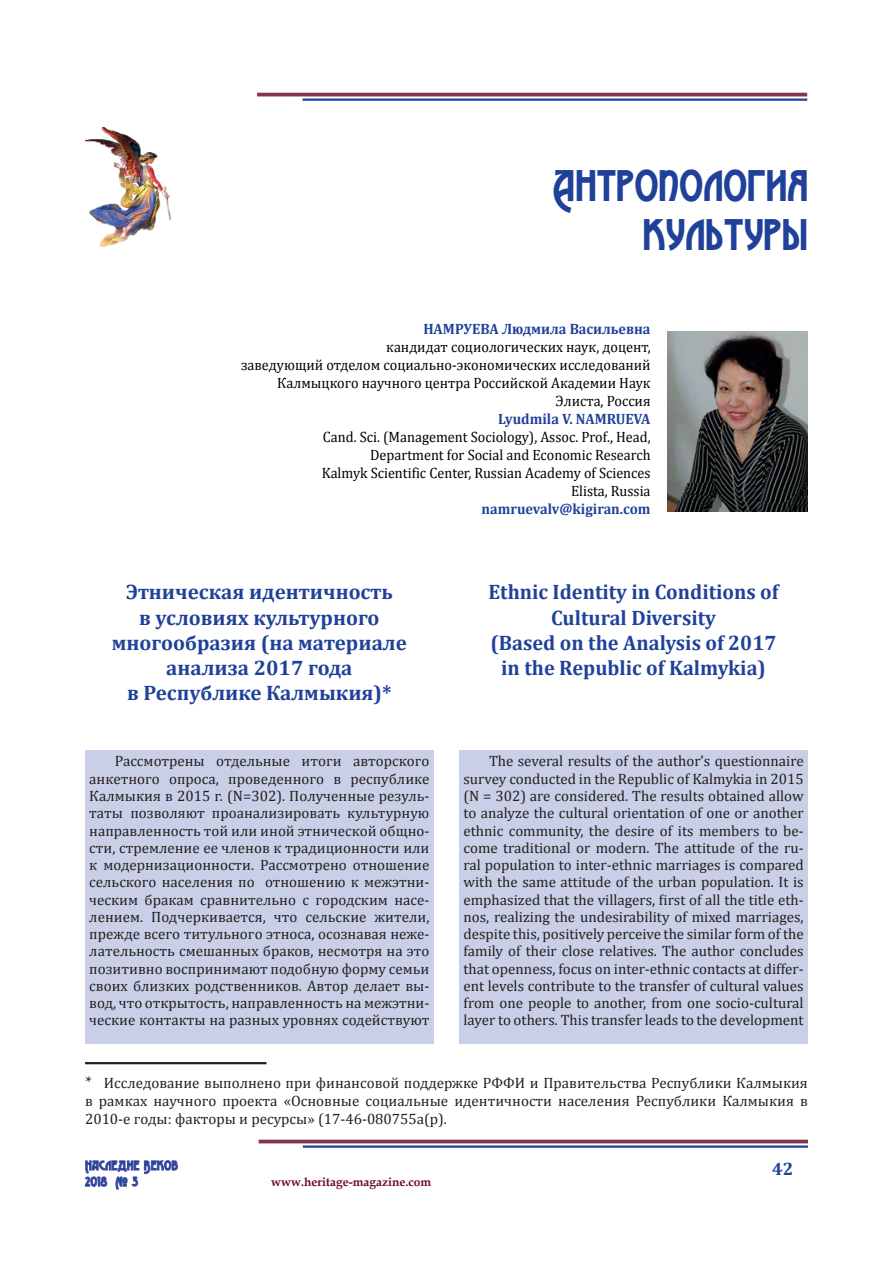
<style>
.page{position:relative;width:893px;height:1263px;background:#fff}
.page>*{position:absolute;margin:0;border:0;box-sizing:border-box;transform-origin:0 0}
.t1{font:45px/49.5px "Advokat Modern";color:#20419a;text-align:right}
.t2{font:700 21px/25.2px "Cambria";color:#20419a;text-align:center}
.t3{font:700 18px "Cambria";color:#20419a}
.t4{font:15px/17.2px "Cambria";color:#231f20;text-align:justify}
.t5{font:15px/18px "Cambria";color:#000001;text-align:right;scale:.95 1}
.t6{font:700 15px "Cambria";color:#20419a;scale:.95 1}
.t7{font:13.5px/16.2px "Advokat Modern";letter-spacing:.03em;color:#20419a}
.t8{font:700 12px "Book Antiqua";color:#6e0731}
.s1{font-family:"Minion Pro";font-size:18px}
</style>
<div class="page">
<div style="left:459px;top:750px;width:349px;height:294px;background:#cacfe8"></div>
<div style="left:85px;top:750px;width:349px;height:294px;background:#cacfe8"></div>
<img style="left:85px;top:128px;width:85px;height:119px">
<img style="left:668px;top:331px;width:140px;height:181px">
<hr style="left:85px;top:1062px;width:181px;height:2px;background:#231f20">
<hr style="left:257px;top:93px;width:550px;height:3px;background:#823449">
<hr style="left:303px;top:99px;width:504px;height:2px;background:#20419a">
<hr style="left:259px;top:1140px;width:549px;height:3px;background:#823449">
<hr style="left:303px;top:1145px;width:505px;height:3px;background:#20419a">
<svg style="left:85px;top:1160px;width:93px;height:30px"></svg>
<h1 class="t1" style="left:552px;top:163px;width:258px">Антропология культуры</h1>
<p class="t6" style="left:423px;top:318px;width:241px">НАМРУЕВА Людмила Васильевна</p>
<p class="t5" style="left:241px;top:337px;width:433px">кандидат социологических наук, доцент,<br>заведующий отделом социально-экономических исследований Калмыцкого научного центра Российской Академии Наук Элиста, Россия</p>
<p class="t6" style="left:498px;top:408px;width:162px">Lyudmila V. NAMRUEVA</p>
<p class="t5" style="left:322px;top:427px;width:348px">Cand. Sci. (Management Sociology), Assoc. Prof., Head, Department for Social and Economic Research Kalmyk Scientific Center, Russian Academy of Sciences Elista, Russia</p>
<p class="t6" style="left:482px;top:498px;width:179px">namruevalv@kigiran.com</p>
<h2 class="t2" style="left:112px;top:579px;width:296px">Этническая идентичность<br>в условиях культурного многообразия (на материале анализа 2017 года<br>в Республике Калмыкия)*</h2>
<h2 class="t2" style="left:489px;top:579px;width:291px">Ethnic Identity in Conditions of<br>Cultural Diversity<br>(Based on the Analysis of 2017 in the Republic of Kalmykia)</h2>
<p class="t4" style="left:89px;top:753px;width:342px;text-indent:26px">Рассмотрены отдельные итоги авторского анкетного опроса, проведенного в республике Калмыкия в 2015 г. (N=302). Полученные резуль&shy;таты позволяют проанализировать культурную направленность той или иной этнической общно&shy;сти, стремление ее членов к традиционности или к модернизационности. Рассмотрено отношение сельского населения по отношению к межэтни&shy;ческим бракам сравнительно с городским насе&shy;лением. Подчеркивается, что сельские жители, прежде всего титульного этноса, осознавая неже&shy;лательность смешанных браков, несмотря на это позитивно воспринимают подобную форму семьи своих близких родственников. Автор делает вы&shy;вод, что открытость, направленность на межэтни&shy;ческие контакты на разных уровнях содействуют</p>
<p class="t4" style="left:463px;top:753px;width:342px;text-indent:26px">The several results of the author’s questionnaire survey conducted in the Republic of Kalmykia in 2015 (N = 302) are considered. The results obtained allow to analyze the cultural orientation of one or another ethnic community, the desire of its members to be&shy;come traditional or modern. The attitude of the ru&shy;ral population to inter-ethnic marriages is compared with the same attitude of the urban population. It is emphasized that the villagers, first of all the title eth&shy;nos, realizing the undesirability of mixed marriages, despite this, positively perceive the similar form of the family of their close relatives. The author concludes that openness, focus on inter-ethnic contacts at differ&shy;ent levels contribute to the transfer of cultural values from one people to another, from one socio-cultural layer to others. This transfer leads to the development</p>
<p class="t4" style="left:85px;top:1074px;width:724px;line-height:18px"><span class="s1">*</span> Исследование выполнено при финансовой поддержке РФФИ и Правительства Республики Калмыкия в рамках научного проекта «Основные социальные идентичности населения Республики Калмыкия в 2010-е годы: факторы и ресурсы» (17-46-080755а(р).</p>
<p class="t7" style="left:85px;top:1158px;width:95px">Наследие Веков<br>2018 № 3</p>
<p class="t3" style="left:772px;top:1156px;width:23px">42</p>
<p class="t8" style="left:271px;top:1174px;width:161px">www.heritage-magazine.com</p>
</div>
